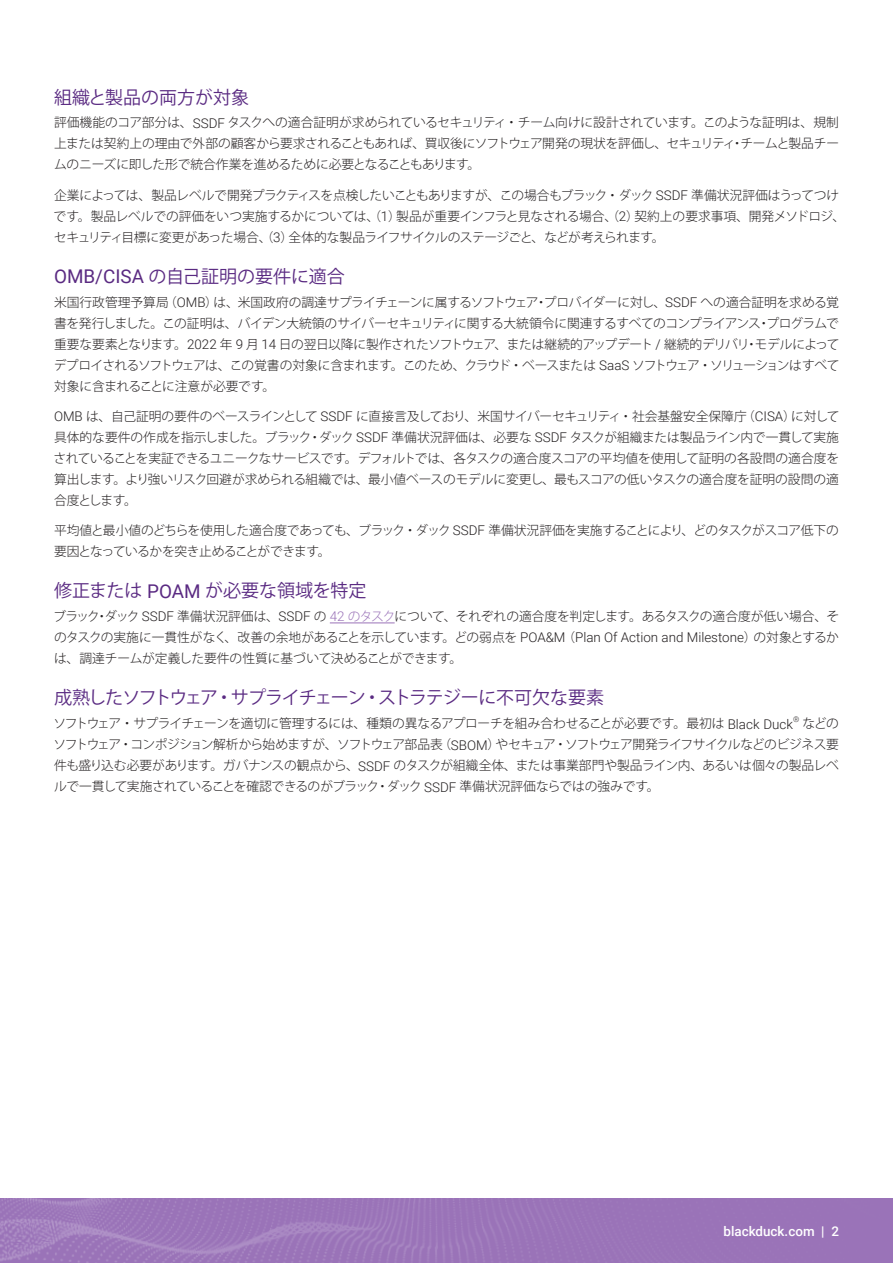
<style>
.page{position:relative;width:893px;height:1263px;background:#fff}
.page>*{position:absolute;margin:0;border:0;box-sizing:border-box;transform-origin:0 0}
.t1{font:18px "Koz Go Pro";letter-spacing:-.01em;color:#5a2a82}
.t2{font:18px "Koz Go Pro";letter-spacing:-.055em;color:#5a2a82}
.t3{font:500 13.35px "Roboto";color:#fff}
.t4{font:300 12.75px/21px "Koz Go Pro";letter-spacing:-.03em;color:#231f20;text-align:justify}
.t5{font:300 12.75px/21px "Koz Go Pro";letter-spacing:-.05em;color:#231f20}
.t6{font:300 7.8px "Roboto";color:#231f20}
.s1{font-family:"Roboto";font-size:13.35px}
.s2{font-family:"Roboto";font-size:18.9px}
.s3{font-family:"Roboto";font-size:13.35px;color:#9a73b8}
.s4{color:#9a73b8}
</style>
<div class="page">
<img style="left:0;top:1198px;width:893px;height:65px">
<hr style="left:330px;top:623px;width:65px;height:1px;background:#9a73b8">
<h1 class="t1" style="left:54px;top:85px;width:197px">組織と製品の両方が対象</h1>
<p class="t4" style="left:54px;top:112px;width:787px">評価機能のコア部分は、<span class="s1">SSDF</span> タスクへの適合証明が求められているセキュリティ・チーム向けに設計されています。このような証明は、規制上または契約上の理由で外部の顧客から要求されることもあれば、買収後にソフトウェア開発の現状を評価し、セキュリティ・チームと製品チームのニーズに即した形で統合作業を進めるために必要となることもあります。</p>
<p class="t4" style="left:54px;top:184px;width:793px;text-align:left">企業によっては、製品レベルで開発プラクティスを点検したいこともありますが、この場合もブラック・ダック <span class="s1">SSDF</span> 準備状況評価はうってつけです。製品レベルでの評価をいつ実施するかについては、（<span class="s1">1</span>）製品が重要インフラと見なされる場合、（<span class="s1">2</span>）契約上の要求事項、開発メソドロジ、セキュリティ目標に変更があった場合、（<span class="s1">3</span>）全体的な製品ライフサイクルのステージごと、などが考えられます。</p>
<h1 class="t1" style="left:54px;top:265px;width:292px"><span class="s2">OMB/CISA</span> の自己証明の要件に適合</h1>
<p class="t4" style="left:54px;top:292px;width:787px">米国行政管理予算局（<span class="s1">OMB</span>）は、米国政府の調達サプライチェーンに属するソフトウェア・プロバイダーに対し、<span class="s1">SSDF</span> への適合証明を求める覚書を発行しました。この証明は、バイデン大統領のサイバーセキュリティに関する大統領令に関連するすべてのコンプライアンス・プログラムで重要な要素となります。<span class="s1">2022</span> 年 <span class="s1">9</span> 月 <span class="s1">14</span> 日の翌日以降に製作されたソフトウェア、または継続的アップデート <span class="s1">/</span> 継続的デリバリ・モデルによってデプロイされるソフトウェアは、この覚書の対象に含まれます。このため、クラウド・ベースまたは <span class="s1">SaaS</span> ソフトウェア・ソリューションはすべて対象に含まれることに注意が必要です。</p>
<p class="t4" style="left:54px;top:406px;width:787px"><span class="s1">OMB</span> は、自己証明の要件のベースラインとして <span class="s1">SSDF</span> に直接言及しており、米国サイバーセキュリティ・社会基盤安全保障庁（<span class="s1">CISA</span>）に対して具体的な要件の作成を指示しました。ブラック・ダック <span class="s1">SSDF</span> 準備状況評価は、必要な <span class="s1">SSDF</span> タスクが組織または製品ライン内で一貫して実施されていることを実証できるユニークなサービスです。デフォルトでは、各タスクの適合度スコアの平均値を使用して証明の各設問の適合度を算出します。より強いリスク回避が求められる組織では、最小値ベースのモデルに変更し、最もスコアの低いタスクの適合度を証明の設問の適合度とします。</p>
<p class="t5" style="left:54px;top:520px;width:786px">平均値と最小値のどちらを使用した適合度であっても、ブラック・ダック <span class="s1">SSDF</span> 準備状況評価を実施することにより、どのタスクがスコア低下の要因となっているかを突き止めることができます。</p>
<h1 class="t1" style="left:54px;top:579px;width:314px">修正または <span class="s2">POAM</span> が必要な領域を特定</h1>
<p class="t4" style="left:53px;top:606px;width:787px">ブラック・ダック <span class="s1">SSDF</span> 準備状況評価は、<span class="s1">SSDF</span> の <span class="s3">42</span> <span class="s4">のタスク</span>について、それぞれの適合度を判定します。あるタスクの適合度が低い場合、そのタスクの実施に一貫性がなく、改善の余地があることを示しています。どの弱点を <span class="s1">POA&amp;M</span>（<span class="s1">Plan Of Action and Milestone</span>）の対象とするかは、調達チームが定義した要件の性質に基づいて決めることができます。</p>
<h1 class="t2" style="left:54px;top:686px;width:552px">成熟したソフトウェア・サプライチェーン・ストラテジーに不可欠な要素</h1>
<p class="t4" style="left:53px;top:713px;width:741px">ソフトウェア・サプライチェーンを適切に管理するには、種類の異なるアプローチを組み合わせることが必要です。最初は <span class="s1">Black Duck</span></p>
<p class="t6" style="left:793px;top:714px;width:8px">®</p>
<p class="t4" style="left:53px;top:713px;width:787px;text-indent:749px">などのソフトウェア・コンポジション解析から始めますが、ソフトウェア部品表（<span class="s1">SBOM</span>）やセキュア・ソフトウェア開発ライフサイクルなどのビジネス要件も盛り込む必要があります。ガバナンスの観点から、<span class="s1">SSDF</span> のタスクが組織全体、または事業部門や製品ライン内、あるいは個々の製品レベルで一貫して実施されていることを確認できるのがブラック・ダック <span class="s1">SSDF</span> 準備状況評価ならではの強みです。</p>
<p class="t3" style="left:724px;top:1222px;width:117px">blackduck.com | 2</p>
</div>
